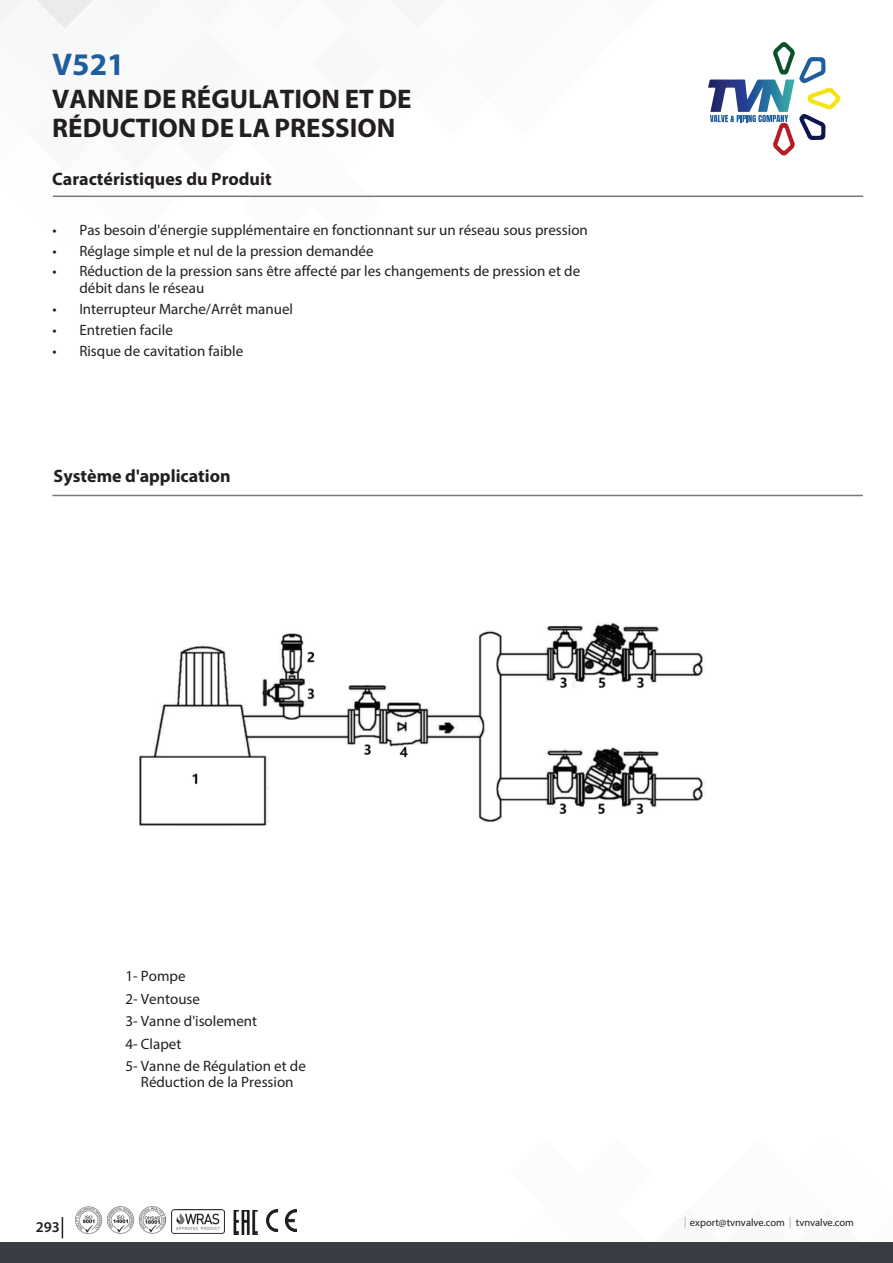
<style>
.page{position:relative;width:893px;height:1263px;background:#fff}
.page>*{position:absolute;margin:0;border:0;box-sizing:border-box;transform-origin:0 0}
.t1{font:700 31.5px "Myriad Pro";color:#1f5d9d}
.t2{font:700 27px/28.5px "Myriad Pro";color:#231f20}
.t3{font:700 18px "Myriad Pro";color:#231f20}
.t4{font:15px/22.4px "Myriad Pro";color:#231f20}
.t5{font:600 15px "Myriad Pro";color:#231f20}
.t6{font:10.5px "Myriad Pro";color:#231f20}
</style>
<div class="page">
<img style="left:222px;top:1233px;width:36px;height:1px">
<img style="left:233px;top:1211px;width:25px;height:22px">
<svg style="left:1px;top:0;width:698px;height:197px"></svg>
<div style="left:0;top:1242px;width:893px;height:21px;background:#393e45"></div>
<svg style="left:62px;top:1217px;width:1px;height:21px"></svg>
<svg style="left:708px;top:42px;width:132px;height:113px"></svg>
<hr style="left:53px;top:196px;width:810px;height:1px;background:#231f20">
<img style="left:75px;top:1206px;width:91px;height:27px">
<img style="left:171px;top:1209px;width:54px;height:24px">
<img style="left:266px;top:1209px;width:31px;height:22px">
<hr style="left:52px;top:495px;width:811px;height:1px;background:#231f20">
<img style="left:139px;top:622px;width:566px;height:204px">
<p class="t1" style="left:52px;top:44px;width:74px">V521</p>
<p class="t2" style="left:52px;top:84px;width:361px">VANNE DE RÉGULATION ET DE<br>RÉDUCTION DE LA PRESSION</p>
<p class="t3" style="left:52px;top:167px;width:221px">Caractéristiques du Produit</p>
<p class="t4" style="left:52px;top:218px;width:537px">• Pas besoin d'énergie supplémentaire en fonctionnant sur un réseau sous pression</p>
<p class="t4" style="left:52px;top:239px;width:323px">• Réglage simple et nul de la pression demandée</p>
<p class="t4" style="left:79px;top:262px;width:502px;line-height:16.8px;text-indent:-27px">• Réduction de la pression sans être affecté par les changements de pression et de débit dans le réseau</p>
<p class="t4" style="left:52px;top:297px;width:242px">• Interrupteur Marche/Arrêt manuel</p>
<p class="t4" style="left:52px;top:318px;width:122px">• Entretien facile</p>
<p class="t4" style="left:52px;top:339px;width:192px">• Risque de cavitation faible</p>
<p class="t3" style="left:54px;top:464px;width:179px">Système d'application</p>
<p class="t4" style="left:125px;top:965px;width:182px">1- Pompe<br>2- Ventouse<br>3- Vanne d'isolement<br>4- Clapet<br>5- Vanne de Régulation et de</p>
<p class="t4" style="left:141px;top:1071px;width:154px">Réduction de la Pression</p>
<p class="t5" style="left:36px;top:1218px;width:26px">293</p>
<p class="t6" style="left:690px;top:1216px;width:166px">export@tvnvalve.com tvnvalve.com</p>
</div>
